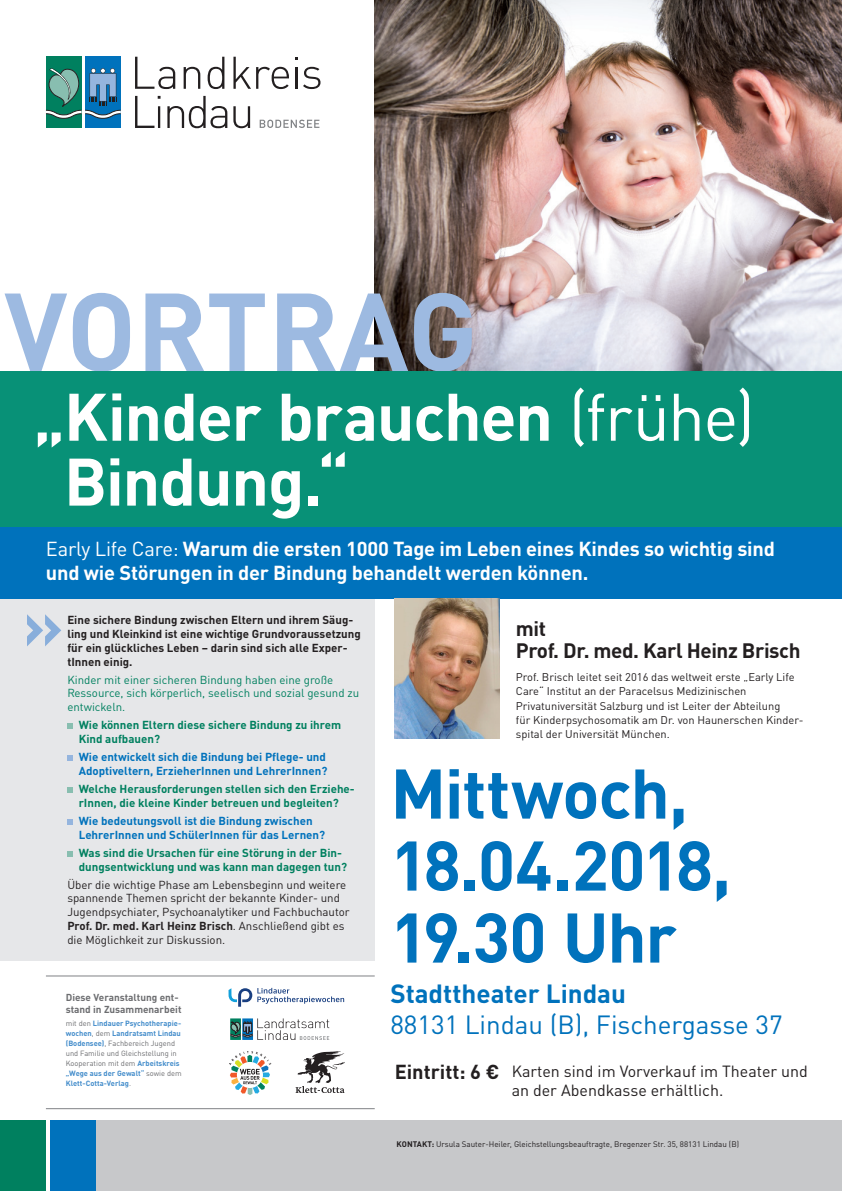
<style>
.page{position:relative;width:842px;height:1191px;background:#fff}
.page>*{position:absolute;margin:0;border:0;box-sizing:border-box;transform-origin:0 0}
.t1{font:700 108.8px "DINOT";letter-spacing:-.005em;color:#9dbae1}
.t2{font:700 69px/72px "DINOT";letter-spacing:-.02em;color:#0072bc}
.t3{font:700 66px/64.9px "DINOT";letter-spacing:-.02em;color:#fff}
.t4{font:700 64.9px "DINOT";color:#88aedb}
.t5{font:26px "DINOT";color:#0072bc}
.t6{font:700 26px "DINOT";color:#0072bc}
.t7{font:700 20.6px/22.2px "DINOT";letter-spacing:-.02em;color:#231f20}
.t8{font:700 20px/24px "DINOT";letter-spacing:-.01em;color:#fff}
.t9{font:700 20px "DINOT";color:#231f20}
.t10{font:16px/19.2px "DINOT";color:#231f20}
.t11{font:700 11.5px/13.8px "DINOT";color:#00805f}
.t12{font:11.5px/13.8px "DINOT";color:#231f20}
.t13{font:700 11.5px/13.8px "DINOT";color:#0072bc}
.t14{font:700 11.5px/13.8px "DINOT";color:#231f20}
.t15{font:11.5px/13.8px "DINOT";color:#00805f}
.t16{font:11.1px/14.3px "DINOT";color:#231f20}
.t17{font:700 10px/12px "DINOT";color:#6c6d70}
.t18{font:8px "DINOT";color:#231f20}
.t19{font:700 7.5px/10px "DINOT";color:#448dcb}
.s1{font-weight:400}
.s2{font-weight:700}
.s3{font-weight:400;color:#6c6d70}
</style>
<div class="page">
<div style="left:91px;top:1120px;width:751px;height:71px;background:#c7c8ca"></div>
<div style="left:0;top:1120px;width:46px;height:71px;background:#00805f"></div>
<div style="left:50px;top:1120px;width:46px;height:71px;background:#0072bc"></div>
<div style="left:0;top:598px;width:375px;height:363px;background:#e6e7e9"></div>
<img style="left:375px;top:0;width:467px;height:371px">
<div style="left:0;top:526px;width:842px;height:72px;background:#0072bc"></div>
<div style="left:0;top:371px;width:842px;height:155px;background:#089177"></div>
<img style="left:395px;top:598px;width:104px;height:140px">
<svg style="left:67px;top:723px;width:6px;height:6px"></svg>
<svg style="left:67px;top:755px;width:6px;height:6px"></svg>
<svg style="left:67px;top:787px;width:6px;height:6px"></svg>
<svg style="left:67px;top:819px;width:6px;height:6px"></svg>
<svg style="left:67px;top:851px;width:6px;height:5px"></svg>
<svg style="left:296px;top:1051px;width:49px;height:42px"></svg>
<svg style="left:230px;top:1018px;width:99px;height:22px"></svg>
<svg style="left:229px;top:1051px;width:42px;height:44px"></svg>
<hr style="left:46px;top:975px;width:329px;height:1px;background:#808285">
<hr style="left:46px;top:1108px;width:329px;height:1px;background:#808285">
<svg style="left:228px;top:987px;width:116px;height:19px"></svg>
<svg style="left:135px;top:96px;width:115px;height:32px"></svg>
<svg style="left:135px;top:57px;width:40px;height:32px"></svg>
<svg style="left:184px;top:67px;width:16px;height:22px"></svg>
<svg style="left:208px;top:57px;width:16px;height:32px"></svg>
<svg style="left:233px;top:57px;width:56px;height:32px"></svg>
<hr style="left:295px;top:67px;width:2px;height:22px;background:#231f20">
<svg style="left:303px;top:67px;width:17px;height:22px"></svg>
<svg style="left:260px;top:120px;width:59px;height:8px"></svg>
<div style="left:85px;top:57px;width:36px;height:71px;background:#0072bc"></div>
<div style="left:46px;top:57px;width:36px;height:71px;background:#00805f"></div>
<svg style="left:46px;top:68px;width:75px;height:51px"></svg>
<h1 class="t1" style="left:4px;top:260px;width:475px">VORTRAG</h1>
<h3 class="t3" style="left:64px;top:382px;width:693px;text-indent:-31px">„Kinder brauchen <span class="s1">(frühe)<br></span>Bindung.“</h3>
<h3 class="t8" style="left:46px;top:536px;width:731px"><span class="s1">Early Life Care:</span> Warum die ersten 1000 Tage im Leben eines Kindes so wichtig sind und wie Störungen in der Bindung behandelt werden können.</h3>
<h3 class="t4" style="left:23px;top:582px;width:42px">»</h3>
<p class="t14" style="left:67px;top:613px;width:295px">Eine sichere Bindung zwischen Eltern und ihrem Säug&shy;ling und Kleinkind ist eine wichtige Grundvoraussetzung für ein glückliches Leben – darin sind sich alle Exper&shy;tInnen einig.</p>
<p class="t15" style="left:67px;top:672px;width:293px">Kinder mit einer sicheren Bindung haben eine große<br>Ressource, sich körperlich, seelisch und sozial gesund zu entwickeln.</p>
<p class="t11" style="left:79px;top:718px;width:264px">Wie können Eltern diese sichere Bindung zu ihrem<br>Kind aufbauen?</p>
<p class="t13" style="left:79px;top:749px;width:250px">Wie entwickelt sich die Bindung bei Pflege- und<br>Adoptiveltern, ErzieherInnen und LehrerInnen?</p>
<p class="t11" style="left:79px;top:781px;width:278px">Welche Herausforderungen stellen sich den Erziehe&shy;rInnen, die kleine Kinder betreuen und begleiten?</p>
<p class="t13" style="left:79px;top:813px;width:248px">Wie bedeutungsvoll ist die Bindung zwischen<br>LehrerInnen und SchülerInnen für das Lernen?</p>
<p class="t11" style="left:79px;top:845px;width:270px">Was sind die Ursachen für eine Störung in der Bin&shy;dungsentwicklung und was kann man dagegen tun?</p>
<p class="t12" style="left:67px;top:877px;width:284px">Über die wichtige Phase am Lebensbeginn und weitere spannende Themen spricht der bekannte Kinder- und Jugendpsychiater, Psychoanalytiker und Fachbuchautor <span class="s2">Prof. Dr. med. Karl Heinz Brisch</span>. Anschließend gibt es die Möglichkeit zur Diskussion.</p>
<p class="t17" style="left:66px;top:991px;width:117px">Diese Veranstaltung ent&shy;stand in Zusammenarbeit</p>
<p class="t19" style="left:66px;top:1018px;width:117px"><span class="s3">mit den</span> Lindauer Psychotherapie&shy;wochen<span class="s3">, dem</span> Landratsamt Lindau (Bodensee)<span class="s3">, Fachbereich Jugend und Familie und Gleichstellung in<br>Kooperation mit dem</span> Arbeitskreis „Wege aus der Gewalt“ <span class="s3">sowie dem<br></span>Klett-Cotta-Verlag<span class="s3">.</span></p>
<h3 class="t7" style="left:516px;top:616px;width:286px">mit<br>Prof. Dr. med. Karl Heinz Brisch</h3>
<p class="t16" style="left:516px;top:670px;width:289px">Prof. Brisch leitet seit 2016 das weltweit erste „Early Life Care“ Institut an der Paracelsus Medizinischen Privatuniversität Salzburg und ist Leiter der Abteilung<br>für Kinderpsychosomatik am Dr. von Haunerschen Kinder&shy;spital der Universität München.</p>
<h2 class="t2" style="left:390px;top:755px;width:342px">Mittwoch,<br>18.04.2018,<br>19.30 Uhr</h2>
<h3 class="t6" style="left:390px;top:976px;width:237px">Stadttheater Lindau</h3>
<h3 class="t5" style="left:390px;top:1008px;width:394px">88131 Lindau (B), Fischergasse 37</h3>
<h3 class="t9" style="left:395px;top:1059px;width:106px">Eintritt: 6 €</h3>
<h3 class="t10" style="left:512px;top:1061px;width:298px">Karten sind im Vorverkauf im Theater und an der Abendkasse erhältlich.</h3>
<p class="t18" style="left:397px;top:1139px;width:344px"><span class="s2">KONTAKT:</span> Ursula Sauter-Heiler, Gleichstellungsbeauftragte, Bregenzer Str. 35, 88131 Lindau (B)</p>
</div>
